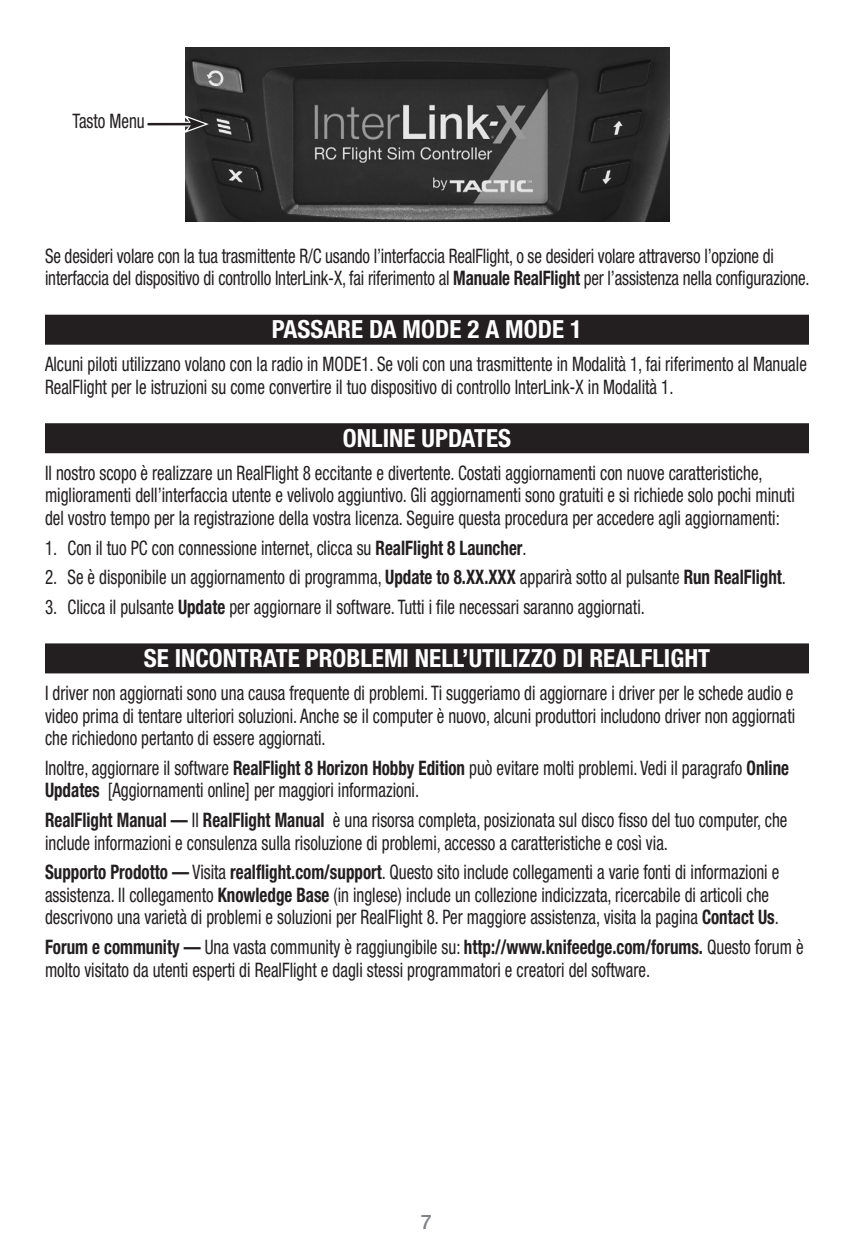
<style>
.page{position:relative;width:854px;height:1258px;background:#fff}
.page>*{position:absolute;margin:0;border:0;box-sizing:border-box;transform-origin:0 0}
.t1{font:700 condensed 25px "Helvetica Neue LT Std";color:#fff}
.Body_Copy{font:condensed 20px/22.5px "Helvetica Neue LT Std";color:#231f20;scale:.85 1}
.Page_Number{font:500 20px "Helvetica Neue LT Std";color:#808285}
.s1{font-weight:700}
</style>
<div class="page">
<div style="left:45px;top:315px;width:764px;height:30px;background:#231f20"></div>
<div style="left:45px;top:423px;width:764px;height:30px;background:#231f20"></div>
<div style="left:45px;top:643px;width:764px;height:30px;background:#231f20"></div>
<img style="left:186px;top:47px;width:483px;height:174px">
<div style="left:152px;top:122px;width:39px;height:5px;background:#a7a5a5"></div>
<hr style="left:148px;top:123px;width:43px;height:2px;background:#231f20">
<svg style="left:182px;top:114px;width:27px;height:20px"></svg>
<p class="Body_Copy" style="left:72px;top:110px;width:87px">Tasto Menu</p>
<p class="Body_Copy" style="left:45px;top:244px;width:901px">Se desideri volare con la tua trasmittente R/C usando l’interfaccia RealFlight, o se desideri volare attraverso l’opzione di interfaccia del dispositivo di controllo InterLink-X, fai riferimento al <span class="s1">Manuale RealFlight</span> per l’assistenza nella configurazione.</p>
<p class="t1" style="left:272px;top:314px;width:312px">PASSARE DA MODE 2 A MODE 1</p>
<p class="Body_Copy" style="left:45px;top:353px;width:898px">Alcuni piloti utilizzano volano con la radio in MODE1. Se voli con una trasmittente in Modalità 1, fai riferimento al Manuale<br>RealFlight per le istruzioni su come convertire il tuo dispositivo di controllo InterLink-X in Modalità 1.</p>
<p class="t1" style="left:343px;top:422px;width:170px">ONLINE UPDATES</p>
<p class="Body_Copy" style="left:45px;top:461px;width:883px">Il nostro scopo è realizzare un RealFlight 8 eccitante e divertente. Costati aggiornamenti con nuove caratteristiche, miglioramenti dell’interfaccia utente e velivolo aggiuntivo. Gli aggiornamenti sono gratuiti e si richiede solo pochi minuti del vostro tempo per la registrazione della vostra licenza. Seguire questa procedura per accedere agli aggiornamenti:</p>
<p class="Body_Copy" style="left:45px;top:536px;width:568px">1. Con il tuo PC con connessione internet, clicca su <span class="s1">RealFlight 8 Launcher</span>.</p>
<p class="Body_Copy" style="left:45px;top:566px;width:873px">2. Se è disponibile un aggiornamento di programma, <span class="s1">Update to 8.XX.XXX</span> apparirà sotto al pulsante <span class="s1">Run RealFlight</span>.</p>
<p class="Body_Copy" style="left:45px;top:595px;width:707px">3. Clicca il pulsante <span class="s1">Update</span> per aggiornare il software. Tutti i file necessari saranno aggiornati.</p>
<p class="t1" style="left:144px;top:643px;width:568px">SE INCONTRATE PROBLEMI NELL’UTILIZZO DI REALFLIGHT</p>
<p class="Body_Copy" style="left:45px;top:681px;width:884px;text-align:justify">I driver non aggiornati sono una causa frequente di problemi. Ti suggeriamo di aggiornare i driver per le schede audio e video prima di tentare ulteriori soluzioni. Anche se il computer è nuovo, alcuni produttori includono driver non aggiornati che richiedono pertanto di essere aggiornati.</p>
<p class="Body_Copy" style="left:45px;top:756px;width:877px">Inoltre, aggiornare il software <span class="s1">RealFlight 8 Horizon Hobby Edition</span> può evitare molti problemi. Vedi il paragrafo <span class="s1">Online<br>Updates</span> [Aggiornamenti online] per maggiori informazioni.</p>
<p class="Body_Copy" style="left:45px;top:808px;width:875px"><span class="s1">RealFlight Manual —</span> Il <span class="s1">RealFlight Manual</span> è una risorsa completa, posizionata sul disco fisso del tuo computer, che include informazioni e consulenza sulla risoluzione di problemi, accesso a caratteristiche e così via.</p>
<p class="Body_Copy" style="left:45px;top:861px;width:865px"><span class="s1">Supporto Prodotto —</span> Visita <span class="s1">realflight.com/support</span>. Questo sito include collegamenti a varie fonti di informazioni e assistenza. Il collegamento <span class="s1">Knowledge Base</span> (in inglese) include un collezione indicizzata, ricercabile di articoli che descrivono una varietà di problemi e soluzioni per RealFlight 8. Per maggiore assistenza, visita la pagina <span class="s1">Contact Us</span>.</p>
<p class="Body_Copy" style="left:45px;top:935px;width:894px"><span class="s1">Forum e community —</span> Una vasta community è raggiungibile su: <span class="s1">http://www.knifeedge.com/forums.</span> Questo forum è molto visitato da utenti esperti di RealFlight e dagli stessi programmatori e creatori del software.</p>
<p class="Page_Number" style="left:421px;top:1209px;width:13px">7</p>
</div>
